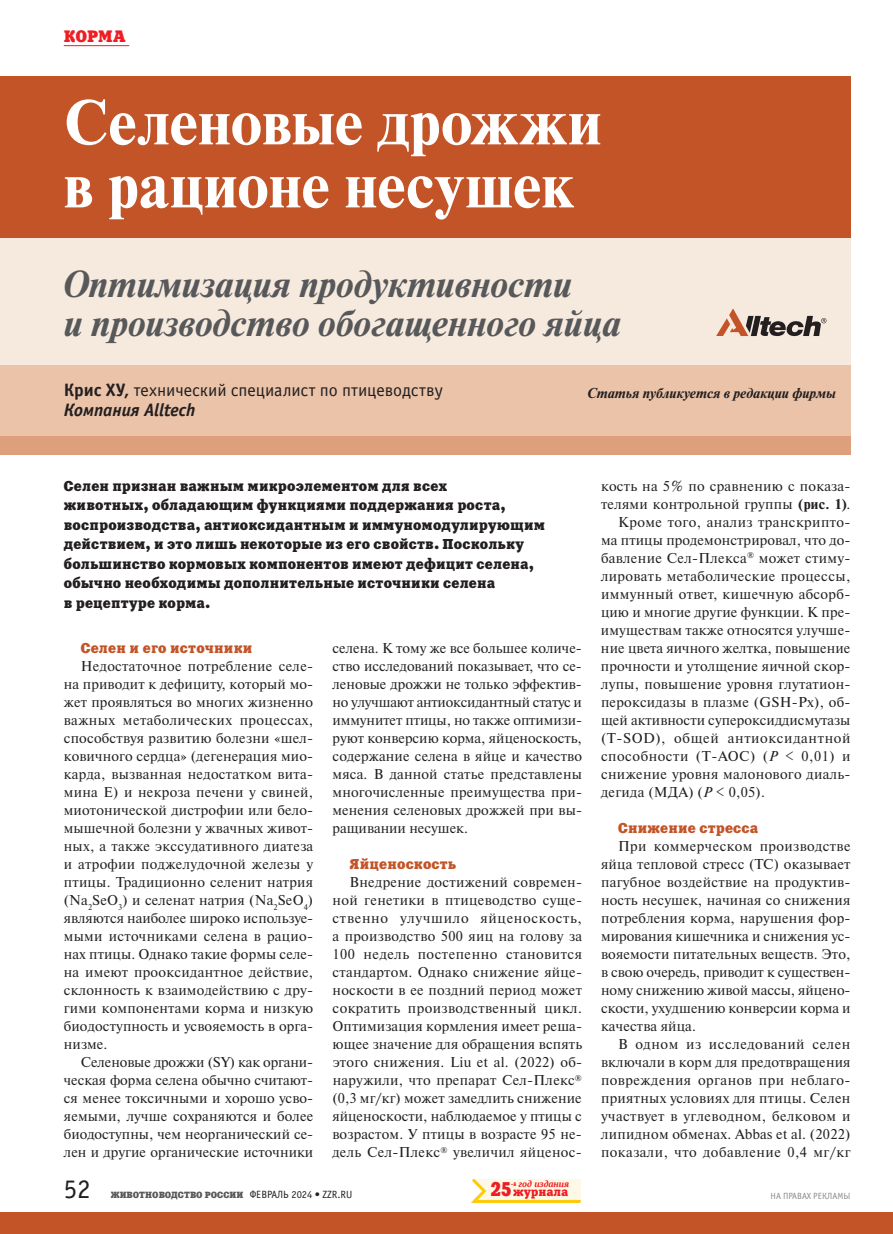
<style>
.page{position:relative;width:893px;height:1234px;background:#fff}
.page>*{position:absolute;margin:0;border:0;box-sizing:border-box;transform-origin:0 0}
.t1{font:700 63px/63px "Newton C";color:#fff}
.t2{font:italic 700 37.5px/39px "Newton C";color:#57585a}
.t3{font:27px "Officina Sans C";color:#231f20}
.t4{font:19.8px "Xenia C";color:#ee1d23;scale:.83 1}
.t5{font:18px/19.5px "Officina Sans C";letter-spacing:-.005em;color:#231f20}
.t6{font:16.5px "Xenia C";color:#ee1d23}
.t7{font:14.25px/18px "Newton C";letter-spacing:.015em;color:#231f20;text-align:justify}
.t8{font:14.25px/19.5px "Xenia C";letter-spacing:.01em;color:#231f20}
.t9{font:14.25px "Xenia C";letter-spacing:.01em;color:#c35428}
.t10{font:italic 700 14.25px "Newton C";color:#231f20}
.t11{font:14.25px "Newton C";letter-spacing:.045em;color:#231f20}
.t12{font:14.25px "Newton C";letter-spacing:.035em;color:#231f20}
.t13{font:12px "Xenia C";color:#ee1d23}
.t14{font:9px "Xenia C";color:#57585a}
.t15{font:9px "Officina Sans C";color:#8a8c8f}
.t16{font:italic 700 9px "PT Serif";color:#ee1d23}
.s1{font-weight:700}
.s2{font-weight:700;font-style:italic}
.s3{font-style:italic}
.s4{font-family:"Officina Sans C";font-size:10.5px;color:#231f20}
</style>
<div class="page">
<hr style="left:64px;top:45px;width:65px;height:1px;background:#ee1d23">
<svg style="left:471px;top:1178px;width:110px;height:25px;background:#fef2c8"></svg>
<div style="left:0;top:365px;width:850px;height:72px;background:#eac3a9"></div>
<div style="left:0;top:77px;width:850px;height:162px;background:#c35428"></div>
<div style="left:0;top:239px;width:850px;height:126px;background:#f6e9de"></div>
<div style="left:0;top:1212px;width:893px;height:21px;background:#c35428"></div>
<div style="left:0;top:437px;width:850px;height:18px;background:#dea07c"></div>
<svg style="left:716px;top:308px;width:110px;height:28px"></svg>
<p class="t6" style="left:64px;top:26px;width:63px">КОРМА</p>
<h1 class="t1" style="left:64px;top:91px;width:539px">Селеновые дрожжи в рационе несушек</h1>
<h2 class="t2" style="left:64px;top:265px;width:559px">Оптимизация продуктивности<br>и производство обогащенного яйца</h2>
<p class="t5" style="left:64px;top:381px;width:380px"><span class="s1">Крис ХУ,</span> технический специалист по птицеводству<br><span class="s2">Компания Alltech</span></p>
<p class="t10" style="left:588px;top:385px;width:250px">Статья публикуется в редакции фирмы</p>
<p class="t8" style="left:64px;top:476px;width:483px">Селен признан важным микроэлементом для всех<br>животных, обладающим функциями поддержания роста, воспроизводства, антиоксидантным и иммуномодулирующим действием, и это лишь некоторые из его свойств. Поскольку большинство кормовых компонентов имеют дефицит селена, обычно необходимы дополнительные источники селена<br>в рецептуре корма.</p>
<p class="t9" style="left:81px;top:639px;width:173px">Селен и его источники</p>
<p class="t7" style="left:64px;top:657px;width:251px;text-align:left;text-indent:17px">Недостаточное потребление селе&shy;на приводит к дефициту, который мо&shy;жет проявляться во многих жизненно важных метаболических процессах, способствуя развитию болезни «шел&shy;ковичного сердца» (дегенерация мио&shy;карда, вызванная недостатком вита&shy;мина E) и некроза печени у свиней, миотонической дистрофии или бело&shy;мышечной болезни у жвачных живот&shy;ных, а также экссудативного диатеза и атрофии поджелудочной железы у птицы. Традиционно селенит натрия (Na<sub>2</sub>SeO<sub>3</sub>) и селенат натрия (Na<sub>2</sub>SeO<sub>4</sub>) являются наиболее широко используе&shy;мыми источниками селена в рацио&shy;нах птицы. Однако такие формы селе&shy;на имеют прооксидантное действие, склонность к взаимодействию с дру&shy;гими компонентами корма и низкую биодоступность и усвояемость в орга&shy;низме.</p>
<p class="t7" style="left:64px;top:1053px;width:251px;text-indent:17px">Селеновые дрожжи (SY) как органи&shy;ческая форма селена обычно считают&shy;ся менее токсичными и хорошо усво&shy;яемыми, лучше сохраняются и более биодоступны, чем неорганический се&shy;лен и другие органические источники</p>
<p class="t7" style="left:332px;top:639px;width:251px">селена. К тому же все большее количе&shy;ство исследований показывает, что се&shy;леновые дрожжи не только эффектив&shy;но улучшают антиоксидантный статус и иммунитет птицы, но также оптимизи&shy;руют конверсию корма, яйценоскость, содержание селена в яйце и качество мяса. В данной статье представлены многочисленные преимущества при&shy;менения селеновых дрожжей при вы&shy;ращивании несушек.</p>
<p class="t9" style="left:350px;top:855px;width:108px">Яйценоскость</p>
<p class="t7" style="left:332px;top:873px;width:251px;text-indent:17px">Внедрение достижений современ&shy;ной генетики в птицеводство суще&shy;ственно улучшило яйценоскость, а производство 500 яиц на голову за 100 недель постепенно становится стандартом. Однако снижение яйце&shy;носкости в ее поздний период может сократить производственный цикл.<br>Оптимизация кормления имеет реша&shy;ющее значение для обращения вспять этого снижения. Liu et al. (2022) об&shy;наружили, что препарат Сел-Плекс<sup>® </sup>(0,3 мг/кг) может замедлить снижение яйценоскости, наблюдаемое у птицы с возрастом. У птицы в возрасте 95 не&shy;дель Сел-Плекс<sup>®</sup> увеличил яйценос-</p>
<p class="t7" style="left:601px;top:477px;width:251px">кость на 5% по сравнению с показа-</p>
<p class="t7" style="left:601px;top:495px;width:251px">телями контрольной группы <span class="s1">(рис. 1)</span>.</p>
<p class="t7" style="left:618px;top:513px;width:234px">Кроме того, анализ транскрипто-</p>
<p class="t7" style="left:601px;top:531px;width:251px">ма птицы продемонстрировал, что до-</p>
<p class="t7" style="left:601px;top:549px;width:251px">бавление Сел-Плекса<sup>®</sup> может стиму-</p>
<p class="t7" style="left:601px;top:567px;width:251px">лировать метаболические процессы,</p>
<p class="t7" style="left:601px;top:585px;width:251px">иммунный ответ, кишечную абсорб-</p>
<p class="t7" style="left:601px;top:603px;width:251px">цию и многие другие функции. К пре-</p>
<p class="t7" style="left:601px;top:621px;width:251px">имуществам также относятся улучше-</p>
<p class="t7" style="left:601px;top:639px;width:251px">ние цвета яичного желтка, повышение</p>
<p class="t7" style="left:601px;top:657px;width:251px">прочности и утолщение яичной скор-</p>
<p class="t7" style="left:601px;top:675px;width:251px">лупы, повышение уровня глутатион-</p>
<p class="t7" style="left:601px;top:693px;width:251px">пероксидазы в плазме (GSH-Px), об-</p>
<p class="t7" style="left:601px;top:711px;width:251px">щей активности супероксиддисмутазы</p>
<p class="t11" style="left:601px;top:730px;width:251px">(T-SOD), общей антиоксидантной</p>
<p class="t12" style="left:601px;top:748px;width:251px">способности (T-AOC) (<span class="s3">P</span> &lt; 0,01) и</p>
<p class="t7" style="left:601px;top:765px;width:251px">снижение уровня малонового диаль-</p>
<p class="t7" style="left:601px;top:783px;width:166px">дегида (МДА) (<span class="s3">P</span> &lt; 0,05).</p>
<p class="t9" style="left:618px;top:819px;width:142px">Снижение стресса</p>
<p class="t7" style="left:601px;top:837px;width:251px;text-indent:17px">При коммерческом производстве яйца тепловой стресс (ТС) оказывает пагубное воздействие на продуктив&shy;ность несушек, начиная со снижения потребления корма, нарушения фор&shy;мирования кишечника и снижения ус&shy;вояемости питательных веществ. Это, в свою очередь, приводит к существен&shy;ному снижению живой массы, яйцено&shy;скости, ухудшению конверсии корма и качества яйца.</p>
<p class="t7" style="left:601px;top:1035px;width:251px;text-indent:17px">В одном из исследований селен включали в корм для предотвращения повреждения органов при неблаго&shy;приятных условиях для птицы. Селен участвует в углеводном, белковом и липидном обменах. Abbas et al. (2022) показали, что добавление 0,4 мг/кг</p>
<h3 class="t3" style="left:64px;top:1174px;width:28px">52</h3>
<p class="t14" style="left:111px;top:1188px;width:243px">ЖИВОТНОВОДСТВО РОССИИ <span class="s4">ФЕВРАЛЬ 2024 • ZZR.RU</span></p>
<h3 class="t4" style="left:491px;top:1176px;width:26px">25</h3>
<p class="t16" style="left:511px;top:1177px;width:59px"><sup>-й</sup> год издания</p>
<p class="t13" style="left:513px;top:1184px;width:57px">журнала</p>
<p class="t15" style="left:770px;top:1190px;width:81px">НА ПРАВАХ РЕКЛАМЫ</p>
</div>
